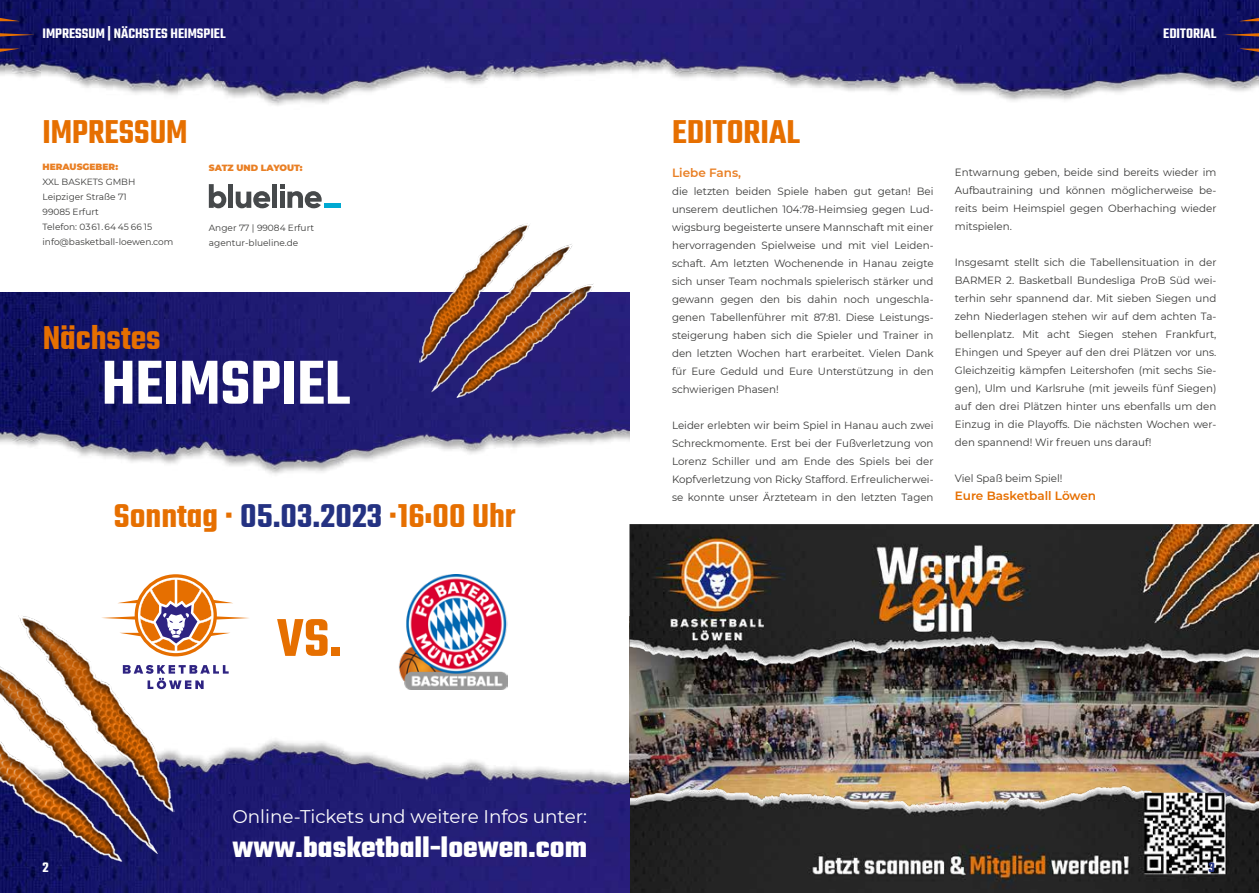
<style>
.page{position:relative;width:1259px;height:893px;background:#fff}
.page>*{position:absolute;margin:0;border:0;box-sizing:border-box;transform-origin:0 0}
.t1{font:600 67.5px "Teko";color:#fff}
.t2{font:600 57.9px "Teko";color:#e66f00}
.t3{font:600 36px "Teko";color:#e66f00}
.t4{font:700 30.9px "Teko";color:#fff}
.t5{font:18.3px "Montserrat";color:#fff}
.t6{font:600 15px "Teko";color:#fff}
.t7{font:600 15px "Teko";color:#243282}
.t8{font:600 12px "Montserrat";color:#e66f00}
.t9{font:600 12px "Montserrat";color:#e97f24}
.t10{font:10.5px/18px "Montserrat";color:#3a3a39;text-align:justify}
.t11{font:9px/15px "Montserrat";color:#3a3a39}
.t12{font:900 9px "Montserrat";color:#e97f24}
.s1{color:#243282}
</style>
<div class="page">
<img style="left:629px;top:677px;width:630px;height:98px">
<img style="left:629px;top:775px;width:630px;height:118px">
<img style="left:629px;top:524px;width:630px;height:153px">
<img style="left:0;top:0;width:1259px;height:106px">
<svg style="left:1239px;top:15px;width:20px;height:6px"></svg>
<svg style="left:1239px;top:49px;width:20px;height:6px"></svg>
<svg style="left:1224px;top:32px;width:35px;height:6px"></svg>
<svg style="left:0;top:15px;width:20px;height:6px"></svg>
<svg style="left:0;top:49px;width:20px;height:6px"></svg>
<svg style="left:0;top:32px;width:35px;height:6px"></svg>
<img style="left:0;top:740px;width:629px;height:153px">
<img style="left:0;top:292px;width:629px;height:182px">
<img style="left:420px;top:223px;width:173px;height:175px">
<img style="left:0;top:615px;width:174px;height:246px">
<svg style="left:123px;top:665px;width:106px;height:24px"></svg>
<div style="left:135px;top:574px;width:82px;height:82px;border:3px solid #e66f00;border-radius:50%"></div>
<svg style="left:101px;top:579px;width:148px;height:72px"></svg>
<img style="left:399px;top:574px;width:108px;height:115px">
<svg style="left:209px;top:184px;width:17px;height:24px"></svg>
<div style="left:228px;top:184px;width:5px;height:24px;background:#46494b"></div>
<svg style="left:236px;top:191px;width:34px;height:17px"></svg>
<div style="left:272px;top:184px;width:5px;height:24px;background:#46494b"></div>
<div style="left:324px;top:203px;width:17px;height:5px;background:#00a9d2"></div>
<svg style="left:280px;top:184px;width:42px;height:24px"></svg>
<h3 class="t6" style="left:43px;top:24px;width:185px">IMPRESSUM | NÄCHSTES HEIMSPIEL</h3>
<h3 class="t6" style="left:1163px;top:24px;width:55px">EDITORIAL</h3>
<h3 class="t3" style="left:43px;top:109px;width:147px">IMPRESSUM</h3>
<p class="t12" style="left:43px;top:160px;width:77px">HERAUSGEBER:</p>
<p class="t11" style="left:43px;top:174px;width:132px">XXL BASKETS GMBH<br>Leipziger Straße 71<br>99085 Erfurt<br>Telefon: 03 61 . 64 45 66 15 info@basketball-loewen.com</p>
<p class="t12" style="left:209px;top:161px;width:95px">SATZ UND LAYOUT:</p>
<p class="t11" style="left:209px;top:220px;width:107px">Anger 77 | 99084 Erfurt agentur-blueline.de</p>
<h3 class="t3" style="left:43px;top:316px;width:119px">Nächstes</h3>
<h1 class="t1" style="left:102px;top:342px;width:250px">HEIMSPIEL</h1>
<h3 class="t3" style="left:114px;top:494px;width:403px">Sonntag · <span class="s1">05.03.2023</span> ·16:00 Uhr</h3>
<h2 class="t2" style="left:277px;top:603px;width:67px">VS.</h2>
<h3 class="t5" style="left:232px;top:804px;width:356px">Online-Tickets und weitere Infos unter:</h3>
<h3 class="t6" style="left:43px;top:858px;width:8px">2</h3>
<h3 class="t4" style="left:232px;top:827px;width:356px">www.basketball-loewen.com</h3>
<h3 class="t3" style="left:672px;top:109px;width:129px">EDITORIAL</h3>
<p class="t9" style="left:672px;top:165px;width:71px">Liebe Fans,</p>
<p class="t10" style="left:672px;top:182px;width:263px">die letzten beiden Spiele haben gut getan! Bei unserem deutlichen 104:78-Heimsieg gegen Lud&shy;wigsburg begeisterte unsere Mannschaft mit einer hervorragenden Spielweise und mit viel Leiden&shy;schaft. Am letzten Wochenende in Hanau zeigte sich unser Team nochmals spielerisch stärker und gewann gegen den bis dahin noch ungeschla&shy;genen Tabellenführer mit 87:81. Diese Leistungs&shy;steigerung haben sich die Spieler und Trainer in den letzten Wochen hart erarbeitet. Vielen Dank für Eure Geduld und Eure Unterstützung in den schwierigen Phasen!</p>
<p class="t10" style="left:672px;top:416px;width:263px">Leider erlebten wir beim Spiel in Hanau auch zwei Schreckmomente. Erst bei der Fußverletzung von Lorenz Schiller und am Ende des Spiels bei der Kopfverletzung von Ricky Stafford. Erfreulicherwei&shy;se konnte unser Ärzteteam in den letzten Tagen</p>
<p class="t10" style="left:955px;top:163px;width:263px">Entwarnung geben, beide sind bereits wieder im Aufbautraining und können möglicherweise be&shy;reits beim Heimspiel gegen Oberhaching wieder mitspielen.</p>
<p class="t10" style="left:955px;top:253px;width:263px">Insgesamt stellt sich die Tabellensituation in der BARMER 2. Basketball Bundesliga ProB Süd wei&shy;terhin sehr spannend dar. Mit sieben Siegen und zehn Niederlagen stehen wir auf dem achten Ta&shy;bellenplatz. Mit acht Siegen stehen Frankfurt, Ehingen und Speyer auf den drei Plätzen vor uns.<br>Gleichzeitig kämpfen Leitershofen (mit sechs Sie&shy;gen), Ulm und Karlsruhe (mit jeweils fünf Siegen) auf den drei Plätzen hinter uns ebenfalls um den Einzug in die Playoffs. Die nächsten Wochen wer&shy;den spannend! Wir freuen uns darauf!</p>
<p class="t10" style="left:955px;top:469px;width:109px">Viel Spaß beim Spiel!</p>
<p class="t8" style="left:955px;top:487px;width:143px">Eure Basketball Löwen</p>
<h3 class="t7" style="left:1208px;top:858px;width:8px">3</h3>
</div>
